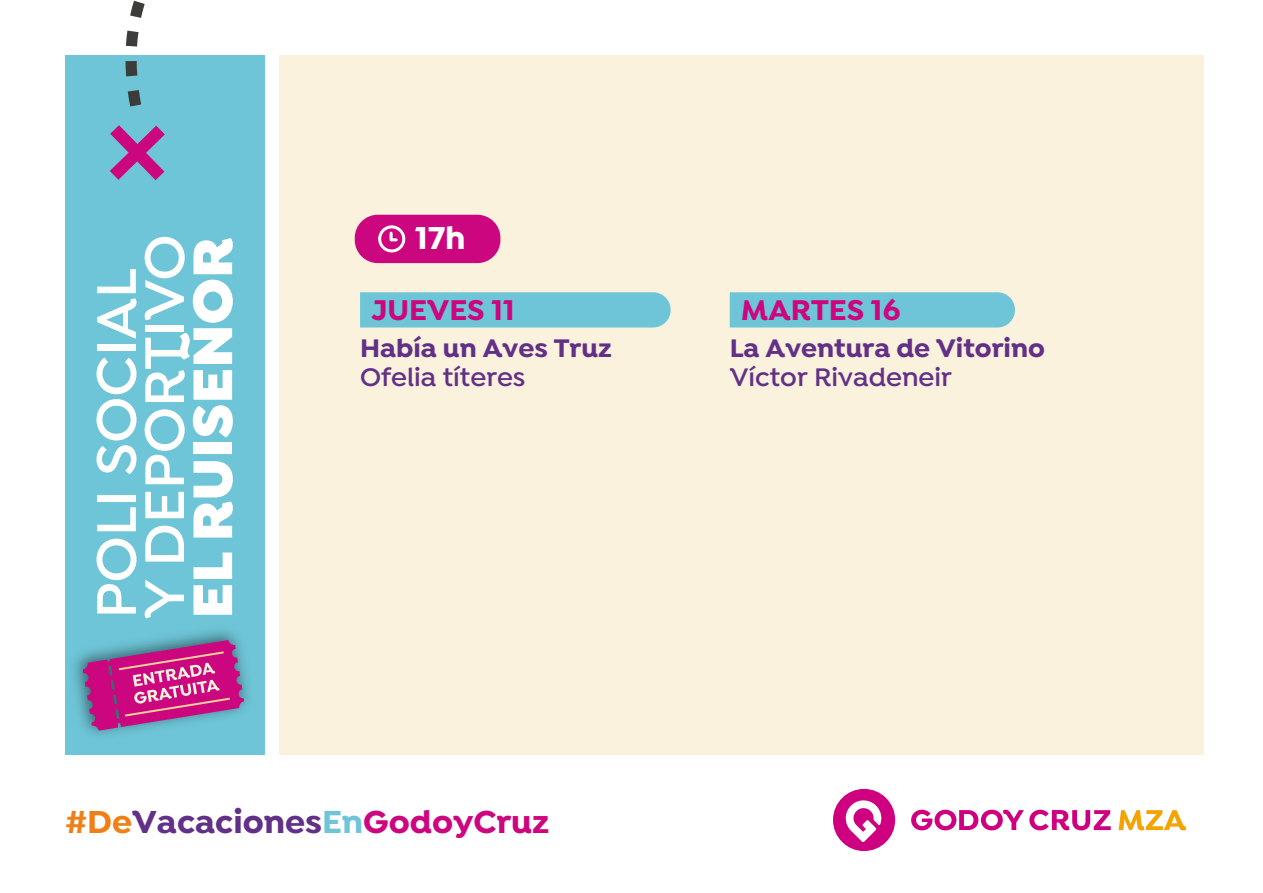
<style>
.page{position:relative;width:1263px;height:893px;background:#fff}
.page>*{position:absolute;margin:0;border:0;box-sizing:border-box;transform-origin:0 0}
.t1{font:700 33.9px "Isidora";color:#623187}
.t2{font:700 33.75px "Isidora";color:#fff}
.t3{font:700 30.45px "Isidora";color:#cc067f}
.t4{font:700 27.15px "Isidora";color:#623187}
.t5{font:600 27.15px "Isidora";color:#623187}
.s1{color:#ef8017}
.s2{color:#6ec5d7}
.s3{color:#cc067f}
</style>
<div class="page">
<div style="left:279px;top:56px;width:924px;height:699px;background:#fbf2dd"></div>
<div style="left:65px;top:56px;width:199px;height:699px;background:#6ec5d7"></div>
<svg style="left:911px;top:810px;width:112px;height:20px"></svg>
<svg style="left:1029px;top:810px;width:81px;height:20px"></svg>
<svg style="left:833px;top:789px;width:62px;height:62px"></svg>
<svg style="left:1118px;top:810px;width:68px;height:20px"></svg>
<svg style="left:125px;top:0;width:44px;height:107px"></svg>
<svg style="left:110px;top:125px;width:55px;height:55px"></svg>
<div style="left:360px;top:292px;width:310px;height:35px;background:#6ec5d7"></div>
<div style="left:355px;top:215px;width:145px;height:48px;background:#cc067f;border-radius:23px"></div>
<img style="left:74px;top:618px;width:174px;height:117px">
<svg style="left:378px;top:225px;width:28px;height:28px"></svg>
<svg style="left:83px;top:640px;width:161px;height:91px;background:#af4e98"></svg>
<svg style="left:96px;top:539px;width:40px;height:74px"></svg>
<svg style="left:97px;top:507px;width:39px;height:24px"></svg>
<div style="left:97px;top:495px;width:39px;height:6px;background:#fff"></div>
<svg style="left:96px;top:358px;width:40px;height:116px"></svg>
<div style="left:97px;top:345px;width:39px;height:6px;background:#fff"></div>
<svg style="left:97px;top:269px;width:39px;height:70px"></svg>
<svg style="left:145px;top:237px;width:88px;height:381px"></svg>
<div style="left:729px;top:292px;width:286px;height:35px;background:#6ec5d7"></div>
<p class="t2" style="left:415px;top:217px;width:52px">17h</p>
<p class="t3" style="left:371px;top:291px;width:145px">JUEVES 11</p>
<p class="t4" style="left:360px;top:331px;width:253px">Había un Aves Truz</p>
<p class="t5" style="left:360px;top:361px;width:167px">Ofelia títeres</p>
<p class="t3" style="left:741px;top:291px;width:161px">MARTES 16</p>
<p class="t4" style="left:729px;top:331px;width:317px">La Aventura de Vitorino</p>
<p class="t5" style="left:729px;top:361px;width:224px">Víctor Rivadeneir</p>
<p class="t1" style="left:65px;top:801px;width:486px"><span class="s1">#De</span>Vacaciones<span class="s2">En</span><span class="s3">GodoyCruz</span></p>
</div>
